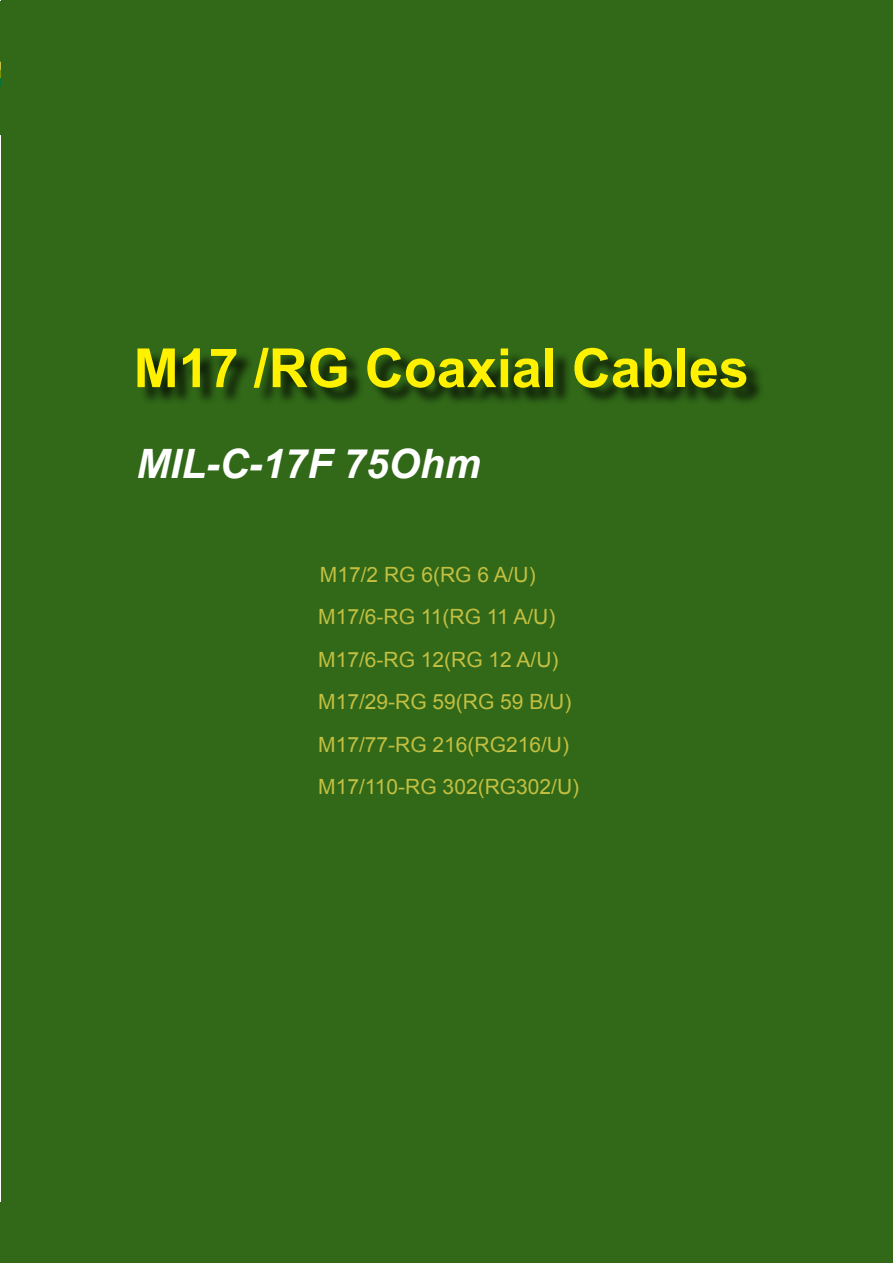
<style>
.page{position:relative;width:893px;height:1263px;background:#fff}
.page>*{position:absolute;margin:0;border:0;box-sizing:border-box;transform-origin:0 0}
.t1{font:700 54px "Arial";color:#fff100}
.t2{font:italic 700 40.5px "Arial";color:#fff}
.t3{font:21px/42.6px "Arial";color:#c3bf41}
</style>
<div class="page">
<div style="left:1px;top:0;width:892px;height:1263px;background:#316918"></div>
<div style="left:139px;top:350px;width:754px;height:97px;background:#000;opacity:.75"></div>
<h1 class="t1" style="left:134px;top:333px;width:617px">M17 /RG Coaxial Cables</h1>
<h2 class="t2" style="left:136px;top:437px;width:346px">MIL-C-17F 75Ohm</h2>
<p class="t3" style="left:318px;top:553px;width:262px">M17/2 RG 6(RG 6 A/U)<br>M17/6-RG 11(RG 11 A/U)<br>M17/6-RG 12(RG 12 A/U)<br>M17/29-RG 59(RG 59 B/U)<br>M17/77-RG 216(RG216/U)<br>M17/110-RG 302(RG302/U)</p>
</div>
